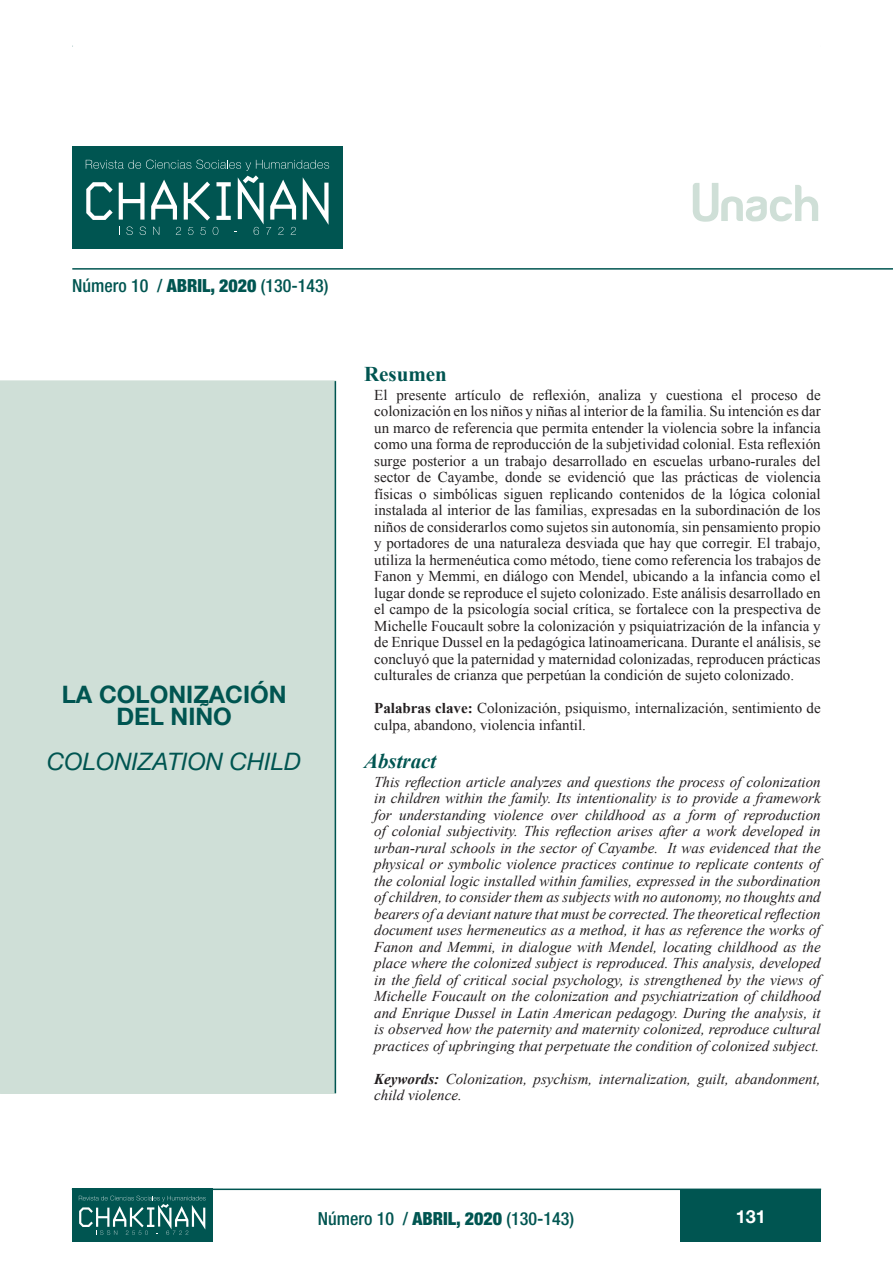
<style>
.page{position:relative;width:893px;height:1263px;background:#fff}
.page>*{position:absolute;margin:0;border:0;box-sizing:border-box;transform-origin:0 0}
.t1{font:700 24px/22.5px "Helvetica Neue LT Com";color:#005551;text-align:center}
.t2{font:italic 24px "Helvetica Neue LT Com";color:#005551}
.t3{font:italic 700 21px "Times New Roman";color:#005551}
.t4{font:700 21px "Times New Roman";color:#005551}
.t5{font:500 condensed 18px "Helvetica Neue LT Com";color:#005551}
.t6{font:700 18px "Helvetica Neue LT Com";color:#fff}
.t7{font:15px/16.5px "Times New Roman";color:#231f20;text-align:justify}
.t8{font:italic 15px/16.5px "Times New Roman";color:#231f20;text-align:justify}
.s1{font-weight:900}
.s2{font-weight:700}
</style>
<div class="page">
<hr style="left:72px;top:1188px;width:749px;height:2px;background:#005551">
<div style="left:72px;top:1188px;width:141px;height:54px;background:#005551"></div>
<svg style="left:79px;top:1196px;width:127px;height:39px"></svg>
<div style="left:680px;top:1190px;width:141px;height:52px;background:#005551"></div>
<div style="left:1px;top:381px;width:334px;height:712px;background:#cfdfd7"></div>
<div style="left:0;top:380px;width:336px;height:714px;border:2px solid #cfdfd7"></div>
<hr style="left:335px;top:381px;width:1px;height:712px;background:#005551">
<hr style="left:72px;top:268px;width:821px;height:2px;background:#005551">
<svg style="left:693px;top:183px;width:125px;height:39px"></svg>
<div style="left:72px;top:146px;width:271px;height:103px;background:#005551"></div>
<svg style="left:86px;top:160px;width:243px;height:75px"></svg>
<p class="t5" style="left:72px;top:275px;width:258px">Número 10 / <span class="s1">ABRIL, 2020</span> (130-143)</p>
<p class="t1" style="left:62px;top:682px;width:226px">LA COLONIZACIÓN<br>DEL NIÑO</p>
<p class="t2" style="left:47px;top:747px;width:255px">COLONIZATION CHILD</p>
<p class="t4" style="left:364px;top:359px;width:84px">Resumen</p>
<p class="t7" style="left:374px;top:386px;width:448px">El presente artículo de reflexión, analiza y cuestiona el proceso de colonización en los niños y niñas al interior de la familia. Su intención es dar un marco de referencia que permita entender la violencia sobre la infancia como una forma de reproducción de la subjetividad colonial. Esta reflexión surge posterior a un trabajo desarrollado en escuelas urbano-rurales del sector de Cayambe, donde se evidenció que las prácticas de violencia físicas o simbólicas siguen replicando contenidos de la lógica colonial instalada al interior de las familias, expresadas en la subordinación de los niños de considerarlos como sujetos sin autonomía, sin pensamiento propio y portadores de una naturaleza desviada que hay que corregir. El trabajo, utiliza la hermenéutica como método, tiene como referencia los trabajos de Fanon y Memmi, en diálogo con Mendel, ubicando a la infancia como el lugar donde se reproduce el sujeto colonizado. Este análisis desarrollado en el campo de la psicología social crítica, se fortalece con la prespectiva de Michelle Foucault sobre la colonización y psiquiatrización de la infancia y de Enrique Dussel en la pedagógica latinoamericana. Durante el análisis, se concluyó que la paternidad y maternidad colonizadas, reproducen prácticas culturales de crianza que perpetúan la condición de sujeto colonizado.</p>
<p class="t7" style="left:374px;top:700px;width:448px"><span class="s2">Palabras clave:</span> Colonización, psiquismo, internalización, sentimiento de culpa, abandono, violencia infantil.</p>
<p class="t3" style="left:364px;top:746px;width:74px">Abstract</p>
<p class="t8" style="left:374px;top:773px;width:448px">This reflection article analyzes and questions the process of colonization in children within the family. Its intentionality is to provide a framework for understanding violence over childhood as a form of reproduction of colonial subjectivity. This reflection arises after a work developed in urban-rural schools in the sector of Cayambe. It was evidenced that the physical or symbolic violence practices continue to replicate contents of the colonial logic installed within families, expressed in the subordination of children, to consider them as subjects with no autonomy, no thoughts and bearers of a deviant nature that must be corrected. The theoretical reflection document uses hermeneutics as a method, it has as reference the works of Fanon and Memmi, in dialogue with Mendel, locating childhood as the place where the colonized subject is reproduced. This analysis, developed in the field of critical social psychology, is strengthened by the views of Michelle Foucault on the colonization and psychiatrization of childhood and Enrique Dussel in Latin American pedagogy. During the analysis, it is observed how the paternity and maternity colonized, reproduce cultural practices of upbringing that perpetuate the condition of colonized subject.</p>
<p class="t8" style="left:374px;top:1070px;width:448px"><span class="s2">Keywords:</span> Colonization, psychism, internalization, guilt, abandonment, child violence.</p>
<p class="t5" style="left:318px;top:1208px;width:258px">Número 10 / <span class="s1">ABRIL, 2020</span> (130-143)</p>
<p class="t6" style="left:736px;top:1205px;width:32px">131</p>
</div>
